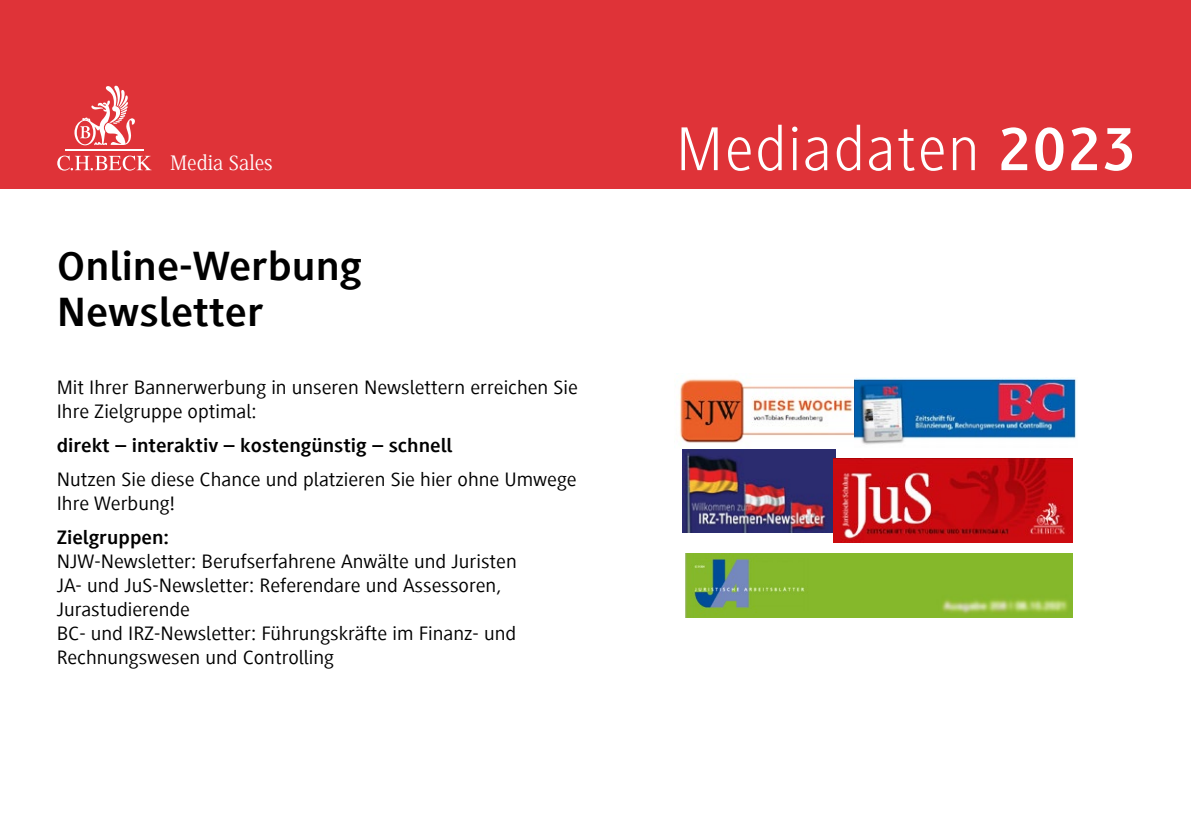
<style>
.page{position:relative;width:1191px;height:840px;background:#fff}
.page>*{position:absolute;margin:0;border:0;box-sizing:border-box;transform-origin:0 0}
.t1{font:300 64px "Generis Sans Com";letter-spacing:.03em;color:#fff}
.t2{font:700 42px/46px "Generis Sans Com";color:#000;scale:1.08 1}
.t3{font:21.6px "Generis Serif Com";color:#fff}
.t4{font:20px/24px "Generis Sans Com";color:#000;scale:1.08 1}
.t5{font:700 20px "Generis Sans Com";color:#000;scale:1.08 1}
.s1{font-weight:700}
</style>
<div class="page">
<div style="left:0;top:0;width:1191px;height:189px;background:#df3338"></div>
<svg style="left:74px;top:86px;width:61px;height:59px"></svg>
<hr style="left:66px;top:149px;width:78px;height:2px;background:#fff">
<svg style="left:57px;top:155px;width:95px;height:15px"></svg>
<img style="left:682px;top:449px;width:154px;height:83px">
<img style="left:833px;top:458px;width:240px;height:84px">
<img style="left:685px;top:553px;width:388px;height:64px">
<img style="left:679px;top:379px;width:175px;height:64px">
<img style="left:854px;top:378px;width:222px;height:67px">
<p class="t3" style="left:170px;top:151px;width:104px">Media Sales</p>
<h2 class="t2" style="left:57px;top:244px;width:284px">Online-Werbung<br>Newsletter</h2>
<p class="t4" style="left:57px;top:375px;width:484px">Mit Ihrer Bannerwerbung in unseren Newslettern erreichen Sie<br>Ihre Zielgruppe optimal:</p>
<p class="t5" style="left:57px;top:434px;width:368px">direkt – interaktiv – kostengünstig – schnell</p>
<p class="t4" style="left:57px;top:467px;width:483px">Nutzen Sie diese Chance und platzieren Sie hier ohne Umwege<br>Ihre Werbung!</p>
<p class="t5" style="left:57px;top:526px;width:105px">Zielgruppen:</p>
<p class="t4" style="left:57px;top:549px;width:427px">NJW-Newsletter: Berufserfahrene Anwälte und Juristen JA- und JuS-Newsletter: Referendare und Assessoren, Jurastudierende<br>BC- und IRZ-Newsletter: Führungskräfte im Finanz- und Rechnungswesen und Controlling</p>
<h1 class="t1" style="left:676px;top:114px;width:461px">Mediadaten <span class="s1">2023</span></h1>
</div>
